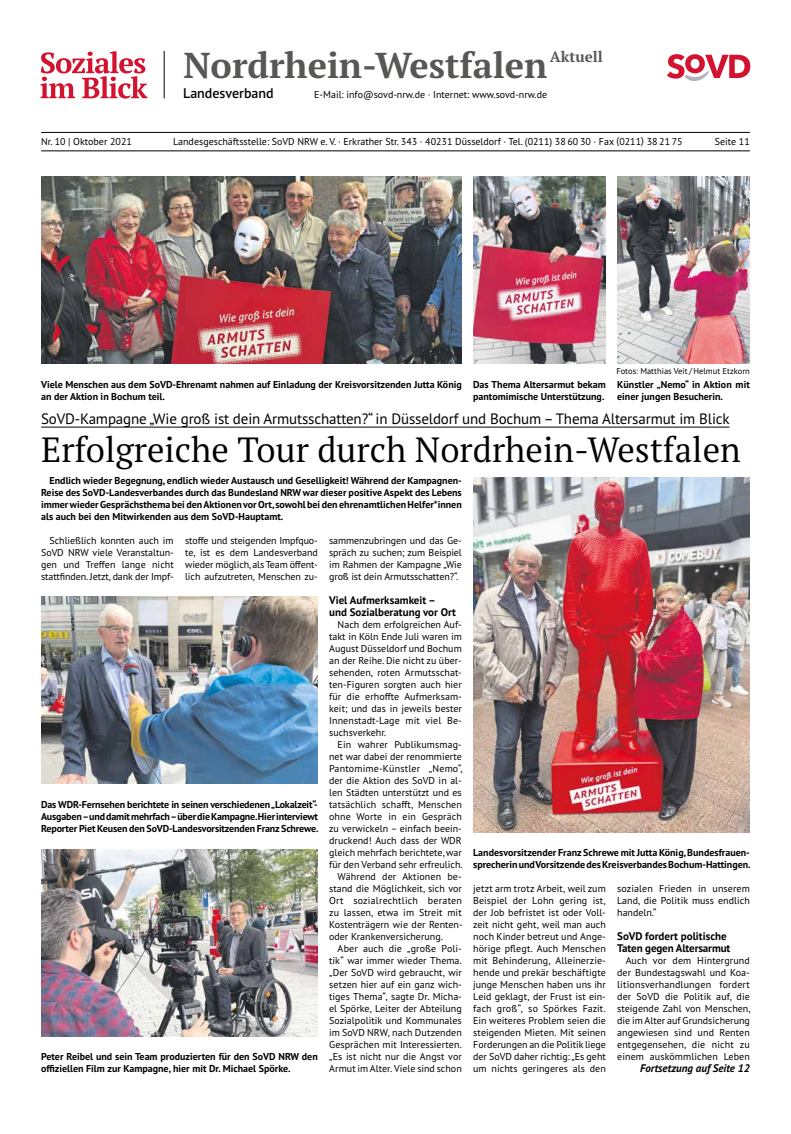
<style>
.page{position:relative;width:791px;height:1134px;background:#fff}
.page>*{position:absolute;margin:0;border:0;box-sizing:border-box;transform-origin:0 0}
.t1{font:700 36px "PT Serif Pro";color:#575756}
.t2{font:35px "PT Serif Pro";color:#000}
.t3{font:15px "PT Sans Pro";letter-spacing:-.01em;color:#000}
.t4{font:700 15px "PT Serif Pro";color:#575756}
.t5{font:600 14px "PT Sans Pro";color:#000}
.t6{font:700 11px/12px "PT Sans Pro";color:#000}
.t7{font:italic 700 11px "PT Sans Pro";color:#000}
.t8{font:10px/12px "PT Sans Pro";color:#000;text-align:justify}
.t9{font:700 10px/12px "PT Sans Pro";color:#000}
.t10{font:10px "PT Sans Pro";letter-spacing:.02em;color:#000}
.t11{font:8.5px "PT Sans Pro";color:#000}
</style>
<div class="page">
<hr style="left:41px;top:151px;width:709px;height:1px;background:#000">
<hr style="left:41px;top:132px;width:709px;height:1px;background:#000">
<svg style="left:667px;top:54px;width:83px;height:27px"></svg>
<svg style="left:41px;top:51px;width:107px;height:48px"></svg>
<hr style="left:164px;top:51px;width:1px;height:47px;background:#000">
<hr style="left:41px;top:427px;width:688px;height:1px;background:#000">
<img style="left:41px;top:596px;width:277px;height:187px">
<img style="left:41px;top:849px;width:277px;height:187px">
<img style="left:473px;top:477px;width:277px;height:355px">
<img style="left:41px;top:177px;width:421px;height:187px">
<img style="left:473px;top:177px;width:133px;height:187px">
<img style="left:617px;top:177px;width:133px;height:187px">
<h1 class="t1" style="left:183px;top:41px;width:365px">Nordrhein-Westfalen</h1>
<h3 class="t4" style="left:550px;top:47px;width:54px">Aktuell</h3>
<p class="t8" style="left:314px;top:88px;width:234px">E-Mail: info@sovd-nrw.de · Internet: www.sovd-nrw.de</p>
<h3 class="t5" style="left:183px;top:84px;width:92px">Landesverband</h3>
<p class="t8" style="left:173px;top:135px;width:511px">Landesgeschäftsstelle: SoVD NRW e. V. · Erkrather Str. 343 · 40231 Düsseldorf · Tel. (0211) 38 60 30 · Fax (0211) 38 21 75</p>
<p class="t8" style="left:41px;top:135px;width:92px">Nr. 10 | Oktober 2021</p>
<p class="t8" style="left:715px;top:135px;width:36px">Seite 11</p>
<p class="t11" style="left:616px;top:365px;width:135px">Fotos: Matthias Veit / Helmut Etzkorn</p>
<p class="t9" style="left:41px;top:378px;width:422px">Viele Menschen aus dem SoVD-Ehrenamt nahmen auf Einladung der Kreisvorsitzenden Jutta König an der Aktion in Bochum teil.</p>
<p class="t9" style="left:473px;top:378px;width:134px">Das Thema Altersarmut bekam pantomimische Unterstützung.</p>
<p class="t9" style="left:617px;top:378px;width:134px">Künstler „Nemo“ in Aktion mit einer jungen Besucherin.</p>
<h3 class="t3" style="left:41px;top:409px;width:690px">SoVD-Kampagne „Wie groß ist dein Armutsschatten?“ in Düsseldorf und Bochum – Thema Altersarmut im Blick</h3>
<h2 class="t2" style="left:41px;top:426px;width:701px">Erfolgreiche Tour durch Nordrhein-Westfalen</h2>
<p class="t9" style="left:41px;top:474px;width:422px;text-align:justify;text-indent:8px">Endlich wieder Begegnung, endlich wieder Austausch und Geselligkeit! Während der Kampagnen-Reise des SoVD-Landesverbandes durch das Bundesland NRW war dieser positive Aspekt des Lebens immer wieder Gesprächsthema bei den Aktionen vor Ort, sowohl bei den ehrenamtlichen Helfer*innen als auch bei den Mitwirkenden aus dem SoVD-Hauptamt.</p>
<p class="t8" style="left:41px;top:534px;width:134px;text-indent:8px">Schließlich konnten auch im SoVD NRW viele Veranstaltun&shy;gen und Treffen lange nicht stattfinden. Jetzt, dank der Impf-</p>
<p class="t8" style="left:185px;top:534px;width:134px">stoffe und steigenden Impfquo&shy;te, ist es dem Landesverband wieder möglich, als Team öffent&shy;lich aufzutreten, Menschen zu-</p>
<p class="t8" style="left:329px;top:534px;width:134px">sammenzubringen und das Ge&shy;spräch zu suchen; zum Beispiel im Rahmen der Kampagne „Wie groß ist dein Armutsschatten?“.</p>
<p class="t6" style="left:329px;top:594px;width:128px">Viel Aufmerksamkeit – und Sozialberatung vor Ort</p>
<p class="t8" style="left:329px;top:618px;width:134px;text-indent:8px">Nach dem erfolgreichen Auf&shy;takt in Köln Ende Juli waren im August Düsseldorf und Bochum an der Reihe. Die nicht zu über&shy;sehenden, roten Armutsschat&shy;ten-Figuren sorgten auch hier für die erhoffte Aufmerksam&shy;keit; und das in jeweils bester Innenstadt-Lage mit viel Be&shy;suchsverkehr.</p>
<p class="t8" style="left:338px;top:738px;width:126px">Ein wahrer Publikumsmag-</p>
<p class="t8" style="left:329px;top:750px;width:134px">net war dabei der renommierte</p>
<p class="t10" style="left:329px;top:762px;width:135px">Pantomime-Künstler „Nemo“,</p>
<p class="t8" style="left:329px;top:774px;width:134px">der die Aktion des SoVD in al-</p>
<p class="t8" style="left:329px;top:786px;width:134px">len Städten unterstützt und es</p>
<p class="t8" style="left:329px;top:798px;width:134px">tatsächlich schafft, Menschen</p>
<p class="t8" style="left:329px;top:810px;width:134px">ohne Worte in ein Gespräch</p>
<p class="t8" style="left:329px;top:822px;width:134px">zu verwickeln – einfach beein-</p>
<p class="t8" style="left:329px;top:834px;width:134px">druckend! Auch dass der WDR</p>
<p class="t8" style="left:329px;top:846px;width:134px">gleich mehrfach berichtete, war</p>
<p class="t8" style="left:329px;top:858px;width:135px">für den Verband sehr erfreulich.</p>
<p class="t8" style="left:338px;top:870px;width:126px">Während der Aktionen be-</p>
<p class="t8" style="left:329px;top:882px;width:134px">stand die Möglichkeit, sich vor</p>
<p class="t10" style="left:329px;top:894px;width:134px">Ort sozialrechtlich beraten</p>
<p class="t8" style="left:329px;top:906px;width:134px">zu lassen, etwa im Streit mit</p>
<p class="t8" style="left:329px;top:918px;width:135px">Kostenträgern wie der Renten-</p>
<p class="t8" style="left:329px;top:930px;width:115px">oder Krankenversicherung.</p>
<p class="t8" style="left:338px;top:942px;width:126px">Aber auch die „große Poli-</p>
<p class="t8" style="left:329px;top:954px;width:134px">tik“ war immer wieder Thema.</p>
<p class="t8" style="left:329px;top:966px;width:134px">„Der SoVD wird gebraucht, wir</p>
<p class="t8" style="left:329px;top:978px;width:134px">setzen hier auf ein ganz wich-</p>
<p class="t8" style="left:329px;top:990px;width:134px">tiges Thema“, sagte Dr. Micha-</p>
<p class="t8" style="left:329px;top:1002px;width:134px">el Spörke, Leiter der Abteilung</p>
<p class="t8" style="left:329px;top:1014px;width:134px">Sozialpolitik und Kommunales</p>
<p class="t8" style="left:329px;top:1026px;width:134px">im SoVD NRW, nach Dutzenden</p>
<p class="t8" style="left:329px;top:1038px;width:134px">Gesprächen mit Interessierten.</p>
<p class="t8" style="left:329px;top:1050px;width:134px">„Es ist nicht nur die Angst vor</p>
<p class="t8" style="left:329px;top:1062px;width:134px">Armut im Alter. Viele sind schon</p>
<p class="t9" style="left:41px;top:798px;width:279px;text-align:justify">Das WDR-Fernsehen berichtete in seinen verschiedenen „Lokalzeit“- Ausgaben – und damit mehrfach – über die Kampagne.Hier interviewt Reporter Piet Keusen den SoVD-Landesvorsitzenden Franz Schrewe.</p>
<p class="t9" style="left:41px;top:1050px;width:278px">Peter Reibel und sein Team produzierten für den SoVD NRW den offiziellen Film zur Kampagne, hier mit Dr. Michael Spörke.</p>
<p class="t9" style="left:473px;top:846px;width:279px">Landesvorsitzender Franz Schrewe mit Jutta König, Bundesfrauen&shy;sprecherin und Vorsitzende des Kreisverbandes Bochum-Hattingen.</p>
<p class="t8" style="left:473px;top:882px;width:134px">jetzt arm trotz Arbeit, weil zum Beispiel der Lohn gering ist, der Job befristet ist oder Voll&shy;zeit nicht geht, weil man auch noch Kinder betreut und Ange&shy;hörige pflegt. Auch Menschen mit Behinderung, Alleinerzie&shy;hende und prekär beschäftigte junge Menschen haben uns ihr Leid geklagt, der Frust ist ein&shy;fach groß“, so Spörkes Fazit.<br>Ein weiteres Problem seien die steigenden Mieten. Mit seinen Forderungen an die Politik liege der SoVD daher richtig: „Es geht um nichts geringeres als den</p>
<p class="t8" style="left:617px;top:882px;width:134px">sozialen Frieden in unserem Land, die Politik muss endlich handeln.“</p>
<p class="t6" style="left:617px;top:930px;width:115px">SoVD fordert politische<br>Taten gegen Altersarmut</p>
<p class="t8" style="left:617px;top:954px;width:135px;text-indent:8px">Auch vor dem Hintergrund der Bundestagswahl und Koa&shy;litionsverhandlungen fordert der SoVD die Politik auf, die steigende Zahl von Menschen, die im Alter auf Grundsicherung angewiesen sind und Renten entgegensehen, die nicht zu einem auskömmlichen Leben</p>
<p class="t7" style="left:640px;top:1061px;width:111px">Fortsetzung auf Seite 12</p>
</div>
